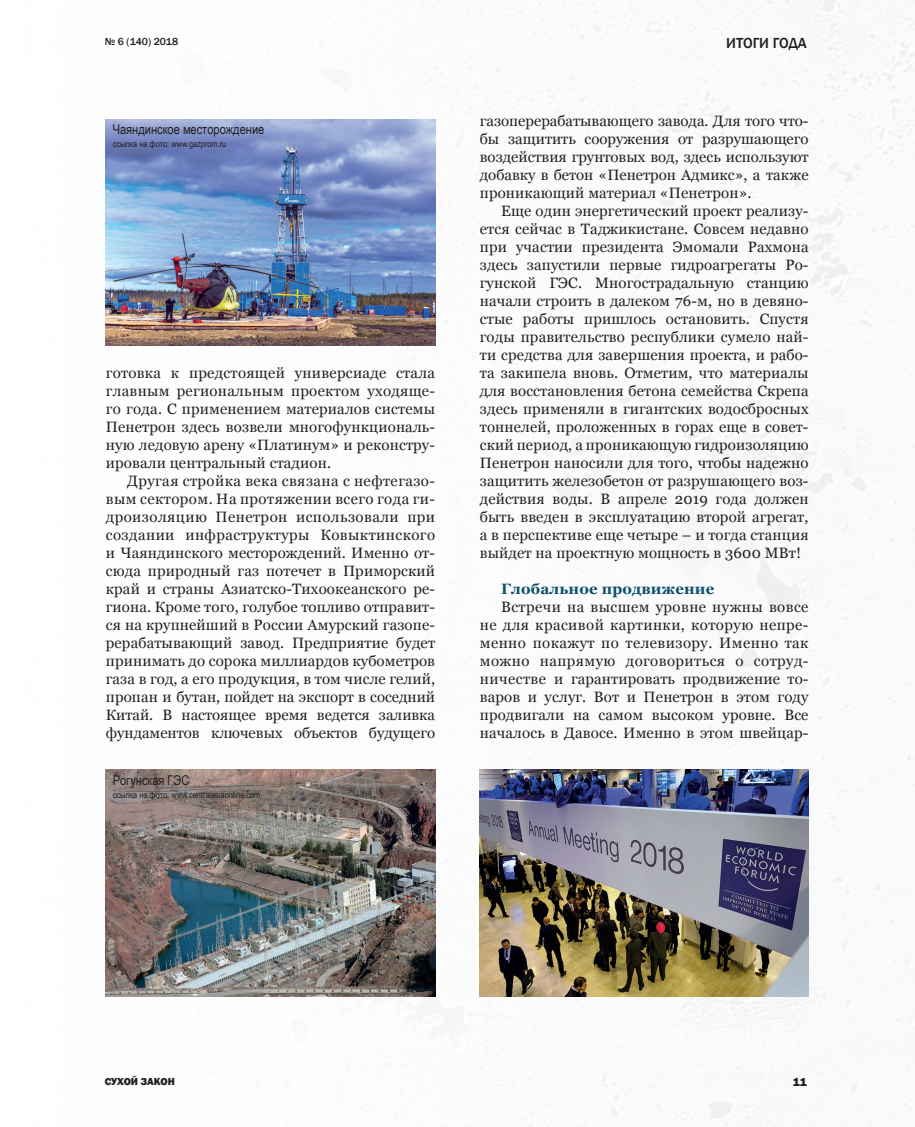
<style>
.page{position:relative;width:915px;height:1127px;background:#fff}
.page>*{position:absolute;margin:0;border:0;box-sizing:border-box;transform-origin:0 0}
.t1{font:15px/18px "Georgia";letter-spacing:.01em;color:#231f20;text-align:justify}
.t2{font:700 15px "Georgia";letter-spacing:.01em;color:#0b506c}
.t3{font:500 15px "Franklin Gothic";color:#231f20}
.t4{font:13.5px "Arial Narrow";color:#231f20}
.t5{font:800 12px "Franklin Gothic";color:#231f20}
.t6{font:500 10.5px "Franklin Gothic";color:#231f20}
.t7{font:800 10.5px "Franklin Gothic";color:#231f20}
.t8{font:9px "Arial Narrow";color:#231f20}
</style>
<div class="page">
<img style="left:105px;top:0;width:809px;height:1127px">
<img style="left:106px;top:119px;width:329px;height:227px">
<img style="left:106px;top:770px;width:329px;height:226px">
<img style="left:479px;top:770px;width:329px;height:226px">
<p class="t6" style="left:105px;top:35px;width:75px">№ 6 (140) 2018</p>
<p class="t3" style="left:726px;top:34px;width:82px">ИТОГИ ГОДА</p>
<p class="t4" style="left:113px;top:120px;width:153px">Чаяндинское месторождение</p>
<p class="t8" style="left:113px;top:137px;width:115px">ссылка на фото: www.gazprom.ru</p>
<p class="t1" style="left:106px;top:364px;width:331px">готовка к предстоящей универсиаде стала главным региональным проектом уходяще&shy;го года. С применением материалов системы Пенетрон здесь возвели многофункциональ&shy;ную ледовую арену «Платинум» и реконстру&shy;ировали центральный стадион.</p>
<p class="t1" style="left:106px;top:472px;width:331px;text-indent:21px">Другая стройка века связана с нефтегазо&shy;вым сектором. На протяжении всего года ги&shy;дроизоляцию Пенетрон использовали при создании инфраструктуры Ковыктинского и Чаяндинского месторождений. Именно от&shy;сюда природный газ потечет в Приморский край и страны Азиатско-Тихоокеанского ре&shy;гиона. Кроме того, голубое топливо отправит&shy;ся на крупнейший в России Амурский газопе&shy;рерабатывающий завод. Предприятие будет принимать до сорока миллиардов кубометров газа в год, а его продукция, в том числе гелий, пропан и бутан, пойдет на экспорт в соседний Китай. В настоящее время ведется заливка фундаментов ключевых объектов будущего</p>
<p class="t4" style="left:113px;top:770px;width:78px">Рогунская ГЭС</p>
<p class="t8" style="left:113px;top:788px;width:149px">ссылка на фото: www.centralasiaonline.com</p>
<p class="t1" style="left:479px;top:112px;width:330px">газоперерабатывающего завода. Для того что&shy;бы защитить сооружения от разрушающего воздействия грунтовых вод, здесь используют добавку в бетон «Пенетрон Адмикс», а также проникающий материал «Пенетрон».</p>
<p class="t1" style="left:479px;top:202px;width:330px;text-indent:21px">Еще один энергетический проект реализу&shy;ется сейчас в Таджикистане. Совсем недавно при участии президента Эмомали Рахмона здесь запустили первые гидроагрегаты Ро&shy;гунской ГЭС. Многострадальную станцию начали строить в далеком 76-м, но в девяно&shy;стые работы пришлось остановить. Спустя годы правительство республики сумело най&shy;ти средства для завершения проекта, и рабо&shy;та закипела вновь. Отметим, что материалы для восстановления бетона семейства Скрепа здесь применяли в гигантских водосбросных тоннелей, проложенных в горах еще в совет&shy;ский период, а проникающую гидроизоляцию Пенетрон наносили для того, чтобы надежно защитить железобетон от разрушающего воз&shy;действия воды. В апреле 2019 года должен быть введен в эксплуатацию второй агрегат, а в перспективе еще четыре – и тогда станция выйдет на проектную мощность в 3600 МВт!</p>
<p class="t2" style="left:501px;top:579px;width:215px">Глобальное продвижение</p>
<p class="t1" style="left:479px;top:598px;width:330px;text-indent:21px">Встречи на высшем уровне нужны вовсе не для красивой картинки, которую непре&shy;менно покажут по телевизору. Именно так можно напрямую договориться о сотруд&shy;ничестве и гарантировать продвижение то&shy;варов и услуг. Вот и Пенетрон в этом году продвигали на самом высоком уровне. Все началось в Давосе. Именно в этом швейцар-</p>
<p class="t7" style="left:105px;top:1075px;width:72px">СУХОЙ ЗАКОН</p>
<p class="t5" style="left:792px;top:1074px;width:15px">11</p>
</div>
